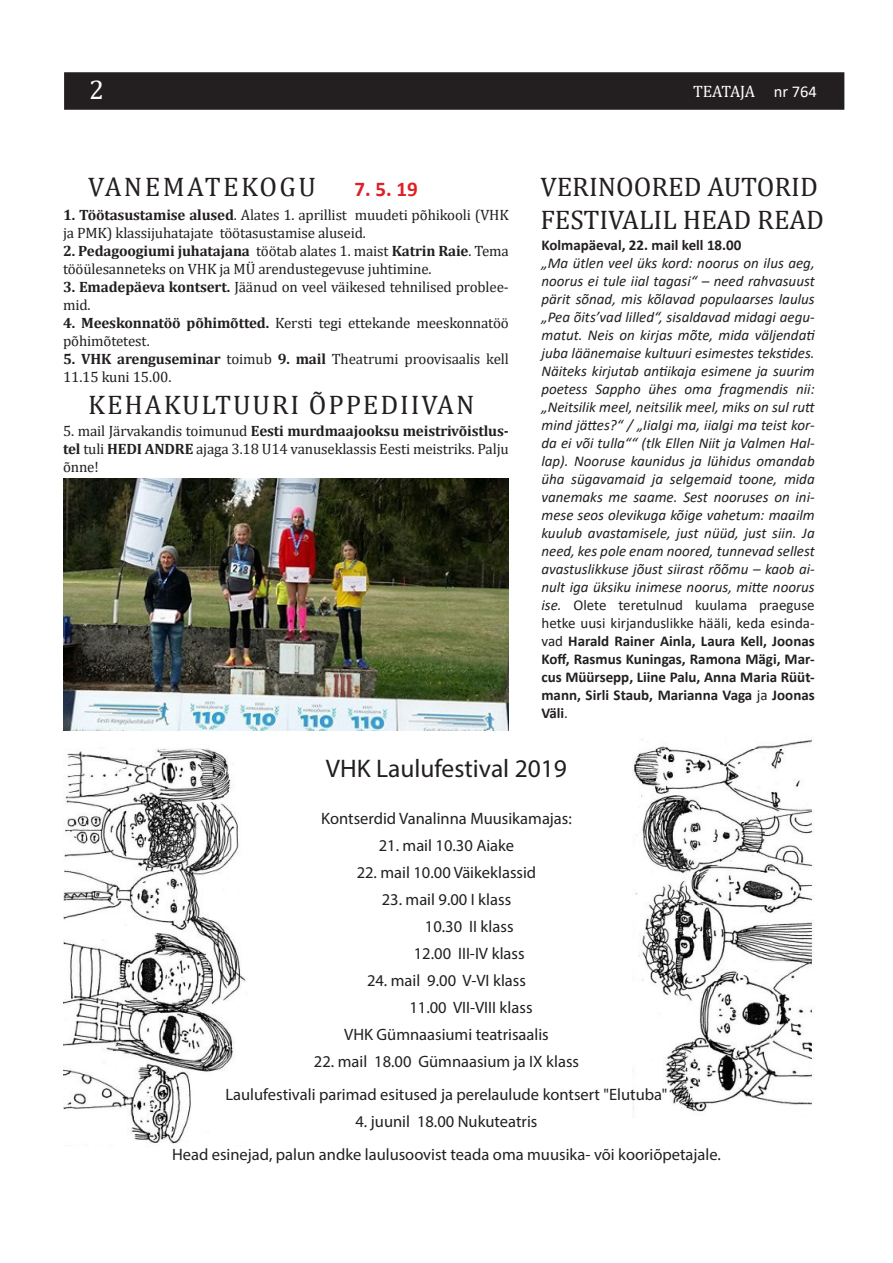
<style>
.page{position:relative;width:893px;height:1263px;background:#fff}
.page>*{position:absolute;margin:0;border:0;box-sizing:border-box;transform-origin:0 0}
.t1{font:27px "Cambria";color:#231f20}
.t2{font:27px "Cambria";letter-spacing:.07em;color:#231f20}
.t3{font:27px "Cambria";letter-spacing:.09em;color:#231f20}
.t4{font:27px "Cambria";color:#fff}
.t5{font:25.5px "Myriad Pro";color:#231f20}
.t6{font:700 21px "Calibri";color:#df2027}
.t7{font:16.5px "Myriad Pro";color:#231f20}
.t8{font:16.5px "Cambria";letter-spacing:-.015em;color:#fff}
.t9{font:italic 15px/18px "Calibri";color:#231f20;text-align:justify}
.t10{font:15px/18px "Cambria";letter-spacing:-.01em;color:#231f20}
.t11{font:700 15px "Calibri";color:#231f20}
.s1{font-family:"Calibri"}
.s2{font-weight:700}
.s3{font-style:normal}
.s4{font-weight:700;font-style:normal}
</style>
<div class="page">
<div style="left:64px;top:72px;width:780px;height:38px;background:#231f20"></div>
<img style="left:64px;top:478px;width:445px;height:252px">
<img style="left:64px;top:748px;width:182px;height:396px">
<img style="left:633px;top:739px;width:182px;height:379px">
<p class="t4" style="left:89px;top:74px;width:16px">2</p>
<p class="t8" style="left:693px;top:82px;width:125px">TEATAJA <span class="s1">nr 764</span></p>
<p class="t3" style="left:88px;top:171px;width:229px">VANEMATEKOGU</p>
<p class="t6" style="left:355px;top:174px;width:65px">7. 5. 19</p>
<p class="t10" style="left:63px;top:205px;width:447px"><span class="s2">1. Töötasustamise alused</span>. Alates 1. aprillist muudeti põhikooli (VHK ja PMK) klassijuhatajate töötasustamise aluseid.</p>
<p class="t10" style="left:63px;top:241px;width:447px"><span class="s2">2. Pedagoogiumi juhatajana</span> töötab alates 1. maist <span class="s2">Katrin Raie</span>. Tema tööülesanneteks on VHK ja MÜ arendustegevuse juhtimine.</p>
<p class="t10" style="left:63px;top:277px;width:447px"><span class="s2">3. Emadepäeva kontsert.</span> Jäänud on veel väikesed tehnilised problee&shy;mid.</p>
<p class="t10" style="left:63px;top:313px;width:447px"><span class="s2">4. Meeskonnatöö põhimõtted.</span> Kersti tegi ettekande meeskonnatöö põhimõtetest.</p>
<p class="t10" style="left:63px;top:349px;width:447px"><span class="s2">5. VHK arenguseminar</span> toimub <span class="s2">9. mail</span> Theatrumi proovisaalis kell<br>11.15 kuni 15.00.</p>
<p class="t2" style="left:88px;top:389px;width:388px">KEHAKULTUURI ÕPPEDIIVAN</p>
<p class="t10" style="left:63px;top:421px;width:447px;text-align:justify">5. mail Järvakandis toimunud <span class="s2">Eesti murdmaajooksu meistrivõistlus&shy;tel</span> tuli <span class="s2">HEDI ANDRE</span> ajaga 3.18 U14 vanuseklassis Eesti meistriks. Palju õnne!</p>
<p class="t1" style="left:540px;top:171px;width:279px">VERINOORED AUTORID</p>
<p class="t1" style="left:540px;top:203px;width:285px">FESTIVALIL HEAD READ</p>
<p class="t11" style="left:541px;top:234px;width:201px">Kolmapäeval, 22. mail kell 18.00</p>
<p class="t9" style="left:541px;top:253px;width:275px">„Ma ütlen veel üks kord: noorus on ilus aeg, noorus ei tule iial tagasi“ – need rahvasuust pärit sõnad, mis kõlavad populaarses laulus „Pea õits’vad lilled“, sisaldavad midagi aegu&shy;matut. Neis on kirjas mõte, mida väljendati juba läänemaise kultuuri esimestes tekstides.<br>Näiteks kirjutab antiikaja esimene ja suurim poetess Sappho ühes oma fragmendis nii: „Neitsilik meel, neitsilik meel, miks on sul rutt mind jättes?“ / „Iialgi ma, iialgi ma teist kor&shy;da ei või tulla““ (tlk Ellen Niit ja Valmen Hal&shy;lap). Nooruse kaunidus ja lühidus omandab üha sügavamaid ja selgemaid toone, mida vanemaks me saame. Sest nooruses on ini&shy;mese seos olevikuga kõige vahetum: maailm kuulub avastamisele, just nüüd, just siin. Ja need, kes pole enam noored, tunnevad sellest avastuslikkuse jõust siirast rõõmu – kaob ai&shy;nult iga üksiku inimese noorus, mitte noorus ise. <span class="s3">Olete teretulnud kuulama praeguse hetke uusi kirjanduslikke hääli, keda esinda&shy;vad</span> <span class="s4">Harald Rainer Ainla, Laura Kell, Joonas Koff, Rasmus Kuningas, Ramona Mägi, Mar&shy;cus Müürsepp, Liine Palu, Anna Maria Rüüt&shy;mann, Sirli Staub, Marianna Vaga</span> <span class="s3">ja</span> <span class="s4">Joonas Väli</span><span class="s3">.</span></p>
<p class="t5" style="left:326px;top:753px;width:243px">VHK Laulufestival 2019</p>
<p class="t7" style="left:321px;top:808px;width:252px">Kontserdid Vanalinna Muusikamajas:</p>
<p class="t7" style="left:379px;top:835px;width:137px">21. mail 10.30 Aiake</p>
<p class="t7" style="left:357px;top:862px;width:181px">22. mail 10.00 Väikeklassid</p>
<p class="t7" style="left:382px;top:889px;width:131px">23. mail 9.00 I klass</p>
<p class="t7" style="left:425px;top:916px;width:90px">10.30 II klass</p>
<p class="t7" style="left:414px;top:943px;width:112px">12.00 III-IV klass</p>
<p class="t7" style="left:367px;top:970px;width:160px">24. mail 9.00 V-VI klass</p>
<p class="t7" style="left:409px;top:997px;width:125px">11.00 VII-VIII klass</p>
<p class="t7" style="left:344px;top:1024px;width:206px">VHK Gümnaasiumi teatrisaalis</p>
<p class="t7" style="left:314px;top:1051px;width:267px">22. mail 18.00 Gümnaasium ja IX klass</p>
<p class="t7" style="left:225px;top:1084px;width:444px">Laulufestivali parimad esitused ja perelaulude kontsert "Elutuba"</p>
<p class="t7" style="left:355px;top:1111px;width:183px">4. juunil 18.00 Nukuteatris</p>
<p class="t7" style="left:172px;top:1144px;width:550px">Head esinejad, palun andke laulusoovist teada oma muusika- või kooriõpetajale.</p>
</div>
